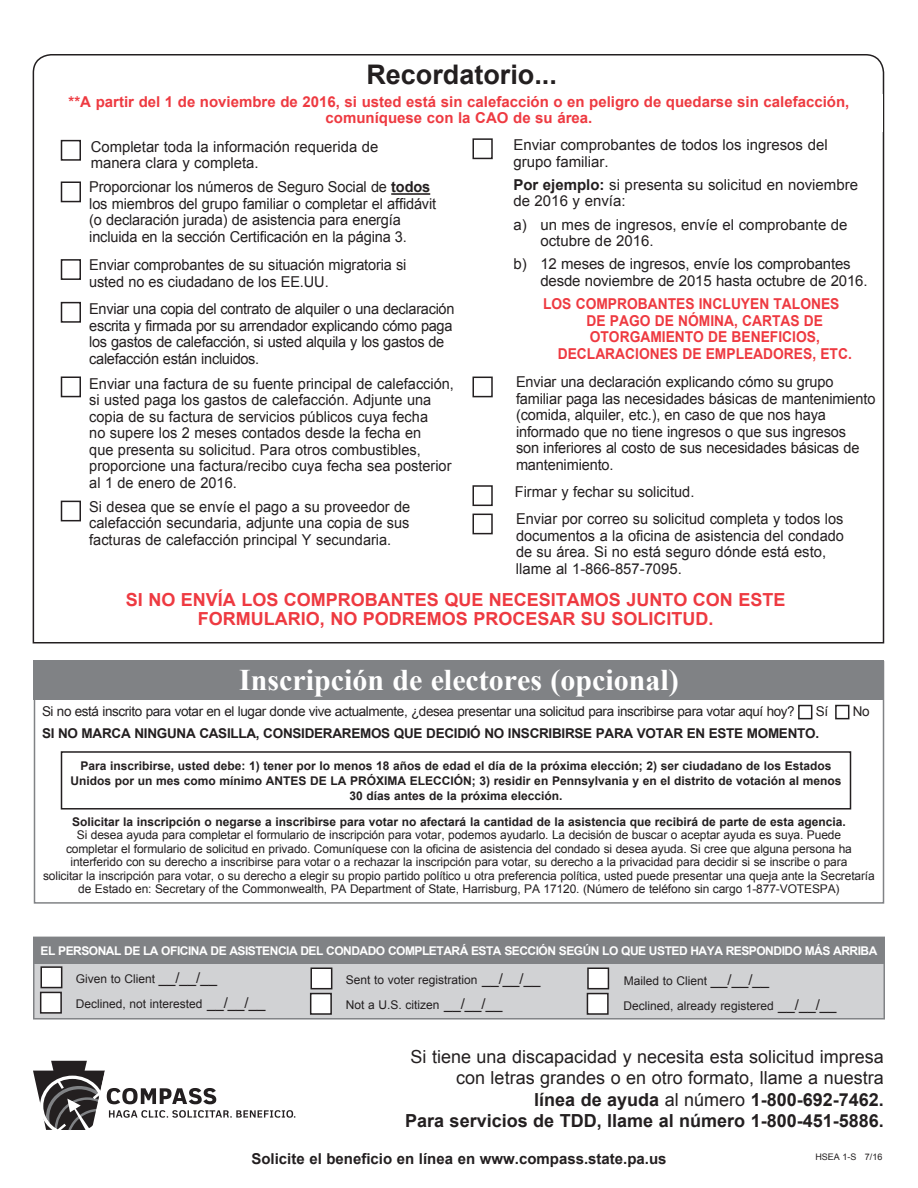
<style>
.page{position:relative;width:918px;height:1188px;background:#fff}
.page>*{position:absolute;margin:0;border:0;box-sizing:border-box;transform-origin:0 0}
.t1{font:700 30px "Times New Roman";color:#fff}
.t2{font:700 27px "Arial";color:#231f20}
.t3{font:18px/21.6px "Arial";color:#231f20;text-align:right}
.t4{font:700 18px/19.5px "Arial";color:#ee3a41;text-align:center}
.t5{font:15px/16.5px "Arial";letter-spacing:-.01em;color:#231f20}
.t6{font:700 15px/16.5px "Arial";color:#ee3a41;text-align:center}
.t7{font:700 15px "Arial";color:#ee3a41;scale:.92 1}
.t8{font:700 15px "Arial";color:#231f20}
.t9{font:13.5px "Arial";letter-spacing:-.03em;color:#231f20}
.t10{font:700 13.5px "Arial";letter-spacing:-.02em;color:#231f20}
.t11{font:12px/13.5px "Arial";letter-spacing:-.01em;color:#231f20}
.t12{font:700 12px/15px "Arial";color:#231f20;text-align:center}
.t13{font:700 12px "Arial";letter-spacing:-.04em;color:#fff}
.t14{font:9px "Arial";color:#231f20}
.s1{font-weight:700}
.s2{font-size:15px}
</style>
<div class="page">
<svg style="left:32px;top:54px;width:853px;height:590px"></svg>
<div style="left:234px;top:63px;width:455px;height:33px;background:#fff"></div>
<hr style="left:391px;top:193px;width:39px;height:2px;background:#231f20">
<div style="left:798px;top:705px;width:14px;height:14px;border:2px solid #231f20"></div>
<div style="left:835px;top:705px;width:14px;height:14px;border:2px solid #231f20"></div>
<div style="left:33px;top:962px;width:852px;height:58px;background:#d1d2d4;border:2px solid #808285"></div>
<div style="left:61px;top:751px;width:790px;height:59px;border:2px solid #231f20"></div>
<div style="left:41px;top:967px;width:21px;height:21px;background:#fff"></div>
<div style="left:40px;top:966px;width:22px;height:22px;border:2px solid #231f20"></div>
<div style="left:41px;top:992px;width:20px;height:21px;background:#fff"></div>
<div style="left:40px;top:992px;width:22px;height:22px;border:2px solid #231f20"></div>
<div style="left:311px;top:968px;width:21px;height:21px;background:#fff"></div>
<div style="left:311px;top:968px;width:21px;height:21px;border:2px solid #231f20"></div>
<div style="left:311px;top:994px;width:20px;height:20px;background:#fff"></div>
<div style="left:310px;top:993px;width:22px;height:22px;border:2px solid #231f20"></div>
<div style="left:588px;top:968px;width:20px;height:21px;background:#fff"></div>
<div style="left:587px;top:968px;width:22px;height:21px;border:2px solid #231f20"></div>
<div style="left:587px;top:994px;width:21px;height:20px;background:#fff"></div>
<div style="left:587px;top:993px;width:22px;height:22px;border:2px solid #231f20"></div>
<div style="left:34px;top:660px;width:850px;height:40px;background:#808285"></div>
<div style="left:34px;top:937px;width:850px;height:26px;background:#808285"></div>
<div style="left:33px;top:937px;width:852px;height:27px;border:2px solid #808285"></div>
<div style="left:88px;top:258px;width:340px;height:41px;background:#fff"></div>
<div style="left:88px;top:377px;width:368px;height:112px;background:#fff"></div>
<div style="left:108px;top:591px;width:695px;height:46px;background:#fff"></div>
<div style="left:472px;top:138px;width:21px;height:21px;border:2px solid #231f20"></div>
<div style="left:472px;top:377px;width:21px;height:20px;border:2px solid #231f20"></div>
<div style="left:61px;top:140px;width:20px;height:21px;border:2px solid #231f20"></div>
<div style="left:61px;top:501px;width:20px;height:20px;border:2px solid #231f20"></div>
<div style="left:472px;top:514px;width:21px;height:20px;border:2px solid #231f20"></div>
<div style="left:61px;top:259px;width:20px;height:21px;border:2px solid #231f20"></div>
<div style="left:61px;top:377px;width:20px;height:20px;border:2px solid #231f20"></div>
<div style="left:61px;top:182px;width:20px;height:20px;border:2px solid #231f20"></div>
<div style="left:61px;top:302px;width:20px;height:21px;border:2px solid #231f20"></div>
<div style="left:472px;top:485px;width:21px;height:21px;border:2px solid #231f20"></div>
<div style="left:35px;top:94px;width:848px;height:38px;background:#fff"></div>
<svg style="left:33px;top:1061px;width:262px;height:69px"></svg>
<h2 class="t2" style="left:366px;top:57px;width:192px">Recordatorio...</h2>
<p class="t6" style="left:69px;top:94px;width:782px">**A partir del 1 de noviembre de 2016, si usted está sin calefacción o en peligro de quedarse sin calefacción, comuníquese con la CAO de su área.</p>
<p class="t5" style="left:91px;top:138px;width:289px">Completar toda la información requerida de manera clara y completa.</p>
<p class="t5" style="left:89px;top:179px;width:348px">Proporcionar los números de Seguro Social de <span class="s1">todos </span>los miembros del grupo familiar o completar el affidávit (o declaración jurada) de asistencia para energía incluida en la sección Certificación en la página 3.</p>
<p class="t5" style="left:89px;top:257px;width:319px">Enviar comprobantes de su situación migratoria si usted no es ciudadano de los EE.UU.</p>
<p class="t5" style="left:89px;top:301px;width:367px">Enviar una copia del contrato de alquiler o una declaración escrita y firmada por su arrendador explicando cómo paga los gastos de calefacción, si usted alquila y los gastos de calefacción están incluidos.</p>
<p class="t5" style="left:89px;top:376px;width:366px">Enviar una factura de su fuente principal de calefacción, si usted paga los gastos de calefacción. Adjunte una copia de su factura de servicios públicos cuya fecha<br>no supere los 2 meses contados desde la fecha en<br>que presenta su solicitud. Para otros combustibles, proporcione una factura/recibo cuya fecha sea posterior al 1 de enero de 2016.</p>
<p class="t5" style="left:89px;top:498px;width:323px;text-align:justify">Si desea que se envíe el pago a su proveedor de calefacción secundaria, adjunte una copia de sus facturas de calefacción principal Y secundaria.</p>
<p class="t5" style="left:513px;top:137px;width:316px">Enviar comprobantes de todos los ingresos del grupo familiar.</p>
<p class="t5" style="left:513px;top:176px;width:346px"><span class="s1">Por ejemplo:</span> si presenta su solicitud en noviembre de 2016 y envía:</p>
<p class="t5" style="left:540px;top:216px;width:309px;text-indent:-27px">a) un mes de ingresos, envíe el comprobante de octubre de 2016.</p>
<p class="t5" style="left:540px;top:256px;width:329px;text-indent:-27px">b) 12 meses de ingresos, envíe los comprobantes desde noviembre de 2015 hasta octubre de 2016.</p>
<p class="t7" style="left:543px;top:294px;width:324px">LOS COMPROBANTES INCLUYEN TALONES</p>
<p class="t7" style="left:587px;top:310px;width:259px">DE PAGO DE NÓMINA, CARTAS DE</p>
<p class="t7" style="left:590px;top:327px;width:252px">OTORGAMIENTO DE BENEFICIOS,</p>
<p class="t7" style="left:558px;top:343px;width:321px">DECLARACIONES DE EMPLEADORES, ETC.</p>
<p class="t5" style="left:516px;top:374px;width:361px">Enviar una declaración explicando cómo su grupo familiar paga las necesidades básicas de mantenimiento (comida, alquiler, etc.), en caso de que nos haya informado que no tiene ingresos o que sus ingresos<br>son inferiores al costo de sus necesidades básicas de mantenimiento.</p>
<p class="t5" style="left:515px;top:479px;width:330px;line-height:27px">Firmar y fechar su solicitud.<br>Enviar por correo su solicitud completa y todos los</p>
<p class="t5" style="left:516px;top:528px;width:329px">documentos a la oficina de asistencia del condado de su área. Si no está seguro dónde está esto, llame al 1-866-857-7095.</p>
<p class="t4" style="left:126px;top:590px;width:661px">SI NO ENVÍA LOS COMPROBANTES QUE NECESITAMOS JUNTO CON ESTE<br>FORMULARIO, NO PODREMOS PROCESAR SU SOLICITUD.</p>
<h1 class="t1" style="left:239px;top:659px;width:441px">Inscripción de electores (opcional)</h1>
<p class="t9" style="left:42px;top:703px;width:754px">Si no está inscrito para votar en el lugar donde vive actualmente, ¿desea presentar una solicitud para inscribirse para votar aquí hoy?</p>
<p class="t9" style="left:816px;top:703px;width:14px">Sí</p>
<p class="t9" style="left:853px;top:703px;width:18px">No</p>
<p class="t10" style="left:42px;top:724px;width:779px">SI NO MARCA NINGUNA CASILLA, CONSIDERAREMOS QUE DECIDIÓ NO INSCRIBIRSE PARA VOTAR EN ESTE MOMENTO.</p>
<p class="t12" style="left:71px;top:758px;width:772px">Para inscribirse, usted debe: 1) tener por lo menos 18 años de edad el día de la próxima elección; 2) ser ciudadano de los Estados<br>Unidos por un mes como mínimo ANTES DE LA PRÓXIMA ELECCIÓN; 3) residir en Pennsylvania y en el distrito de votación al menos<br>30 días antes de la próxima elección.</p>
<p class="t12" style="left:72px;top:814px;width:775px">Solicitar la inscripción o negarse a inscribirse para votar no afectará la cantidad de la asistencia que recibirá de parte de esta agencia.</p>
<p class="t11" style="left:43px;top:828px;width:833px;text-align:center">Si desea ayuda para completar el formulario de inscripción para votar, podemos ayudarlo. La decisión de buscar o aceptar ayuda es suya. Puede<br>completar el formulario de solicitud en privado. Comuníquese con la oficina de asistencia del condado si desea ayuda. Si cree que alguna persona ha interferido con su derecho a inscribirse para votar o a rechazar la inscripción para votar, su derecho a la privacidad para decidir si se inscribe o para<br>solicitar la inscripción para votar, o su derecho a elegir su propio partido político u otra preferencia política, usted puede presentar una queja ante la Secretaría de Estado en: Secretary of the Commonwealth, PA Department of State, Harrisburg, PA 17120. (Número de teléfono sin cargo 1-877-VOTESPA)</p>
<p class="t13" style="left:41px;top:942px;width:838px">EL PERSONAL DE LA OFICINA DE ASISTENCIA DEL CONDADO COMPLETARÁ ESTA SECCIÓN SEGÚN LO QUE USTED HAYA RESPONDIDO MÁS ARRIBA</p>
<p class="t11" style="left:624px;top:974px;width:147px">Mailed to Client <span class="s2">__/__/__</span></p>
<p class="t11" style="left:76px;top:966px;width:191px;line-height:25px">Given to Client <span class="s2">__/__/__<br></span>Declined, not interested <span class="s2">__/__/__</span></p>
<p class="t11" style="left:346px;top:968px;width:196px;line-height:24.2px">Sent to voter registration <span class="s2">__/__/__<br></span>Not a U.S. citizen <span class="s2">__/__/__</span></p>
<p class="t11" style="left:624px;top:999px;width:215px">Declined, already registered <span class="s2">__/__/__</span></p>
<p class="t3" style="left:405px;top:1046px;width:480px">Si tiene una discapacidad y necesita esta solicitud impresa con letras grandes o en otro formato, llame a nuestra<br><span class="s1">línea de ayuda</span> al número <span class="s1">1-800-692-7462.<br>Para servicios de TDD, llame al número 1-800-451-5886.</span></p>
<p class="t8" style="left:251px;top:1149px;width:417px">Solicite el beneficio en línea en www.compass.state.pa.us</p>
<p class="t14" style="left:815px;top:1151px;width:69px">HSEA 1-S 7/16</p>
</div>
